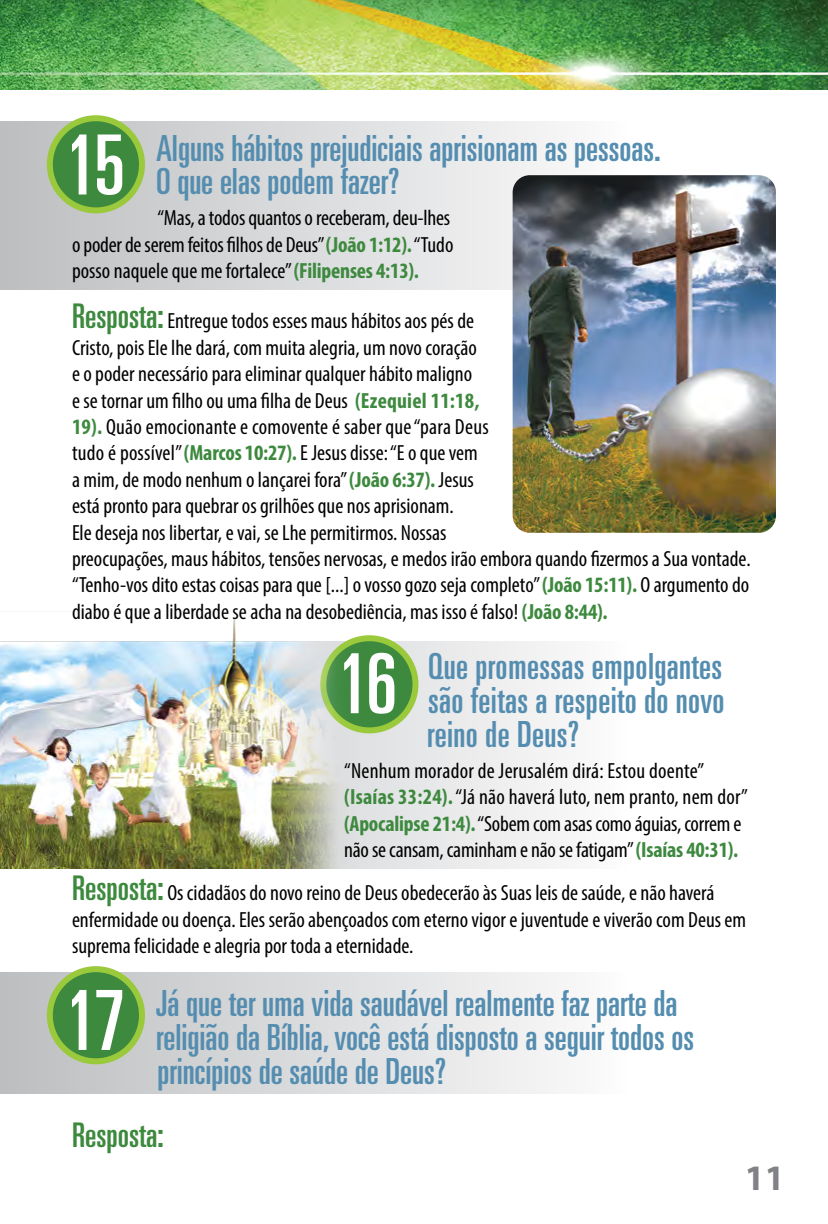
<style>
.page{position:relative;width:828px;height:1224px;background:#fff}
.page>*{position:absolute;margin:0;border:0;box-sizing:border-box;transform-origin:0 0}
.t1{font:ultra-condensed 83px "Univers";color:#fff}
.t2{font:ultra-condensed 36px/34px "Univers";color:#548db0}
.t3{font:700 36px "Myriad Pro";color:#808285}
.t4{font:ultra-condensed 34px "Univers";color:#3d893e}
.t5{font:condensed 22px/26.4px "Myriad Pro";color:#000}
.s1{font-weight:700;color:#3d893e}
.s2{font-family:"Univers";font-stretch:ultra-condensed;font-size:34px;color:#3d893e}
</style>
<div class="page">
<img style="left:0;top:0;width:828px;height:90px">
<svg style="left:368px;top:641px;width:189px;height:228px"></svg>
<div style="left:323px;top:638px;width:92px;height:92px;background:#3d893e;border-radius:50%"></div>
<div style="left:320px;top:635px;width:98px;height:98px;border:6px solid #9aca3c;border-radius:50%"></div>
<div style="left:0;top:972px;width:628px;height:121px;background:linear-gradient(to right,#babebb,#fcfbfe)"></div>
<div style="left:50px;top:969px;width:92px;height:92px;background:#3d893e;border-radius:50%"></div>
<div style="left:47px;top:966px;width:98px;height:98px;border:6px solid #9aca3c;border-radius:50%"></div>
<div style="left:0;top:121px;width:628px;height:169px;background:linear-gradient(to right,#bbbebd,#fcfbfd)"></div>
<div style="left:50px;top:118px;width:92px;height:92px;background:#3d893e;border-radius:50%"></div>
<div style="left:47px;top:115px;width:98px;height:98px;border:6px solid #9aca3c;border-radius:50%"></div>
<img style="left:513px;top:175px;width:263px;height:358px">
<img style="left:0;top:617px;width:368px;height:252px">
<h1 class="t1" style="left:65px;top:118px;width:61px">15</h1>
<h2 class="t2" style="left:156px;top:131px;width:506px">Alguns hábitos prejudiciais aprisionam as pessoas.<br>O que elas podem fazer?</h2>
<p class="t5" style="left:72px;top:204px;width:383px;text-indent:86px">“Mas, a todos quantos o receberam, deu-lhes o poder de serem feitos filhos de Deus” <span class="s1">(João 1:12).</span> “Tudo posso naquele que me fortalece” <span class="s1">(Filipenses 4:13).</span></p>
<p class="t5" style="left:72px;top:308px;width:680px"><span class="s2">Resposta:</span> Entregue todos esses maus hábitos aos pés de<br>Cristo, pois Ele lhe dará, com muita alegria, um novo coração<br>e o poder necessário para eliminar qualquer hábito maligno<br>e se tornar um filho ou uma filha de Deus <span class="s1">(Ezequiel 11:18,<br>19).</span> Quão emocionante e comovente é saber que “para Deus<br>tudo é possível” <span class="s1">(Marcos 10:27).</span> E Jesus disse: “E o que vem<br>a mim, de modo nenhum o lançarei fora” <span class="s1">(João 6:37).</span> Jesus<br>está pronto para quebrar os grilhões que nos aprisionam.<br>Ele deseja nos libertar, e vai, se Lhe permitirmos. Nossas<br>preocupações, maus hábitos, tensões nervosas, e medos irão embora quando fizermos a Sua vontade. “Tenho-vos dito estas coisas para que [...] o vosso gozo seja completo” <span class="s1">(João 15:11).</span> O argumento do diabo é que a liberdade se acha na desobediência, mas isso é falso! <span class="s1">(João 8:44).</span></p>
<h1 class="t1" style="left:338px;top:637px;width:61px">16</h1>
<h2 class="t2" style="left:427px;top:649px;width:299px;text-align:justify">Que promessas empolgantes são feitas a respeito do novo reino de Deus?</h2>
<p class="t5" style="left:344px;top:757px;width:405px">“Nenhum morador de Jerusalém dirá: Estou doente” <span class="s1">(Isaías 33:24).</span> “Já não haverá luto, nem pranto, nem dor” <span class="s1">(Apocalipse 21:4).</span> “Sobem com asas como águias, correm e não se cansam, caminham e não se fatigam” <span class="s1">(Isaías 40:31).</span></p>
<p class="t5" style="left:72px;top:880px;width:676px"><span class="s2">Resposta:</span> Os cidadãos do novo reino de Deus obedecerão às Suas leis de saúde, e não haverá enfermidade ou doença. Eles serão abençoados com eterno vigor e juventude e viverão com Deus em suprema felicidade e alegria por toda a eternidade.</p>
<h1 class="t1" style="left:65px;top:973px;width:61px">17</h1>
<h2 class="t2" style="left:156px;top:986px;width:540px">Já que ter uma vida saudável realmente faz parte da religião da Bíblia, você está disposto a seguir todos os princípios de saúde de Deus?</h2>
<h3 class="t4" style="left:72px;top:1116px;width:93px">Resposta:</h3>
<h2 class="t3" style="left:745px;top:1155px;width:41px">11</h2>
</div>
